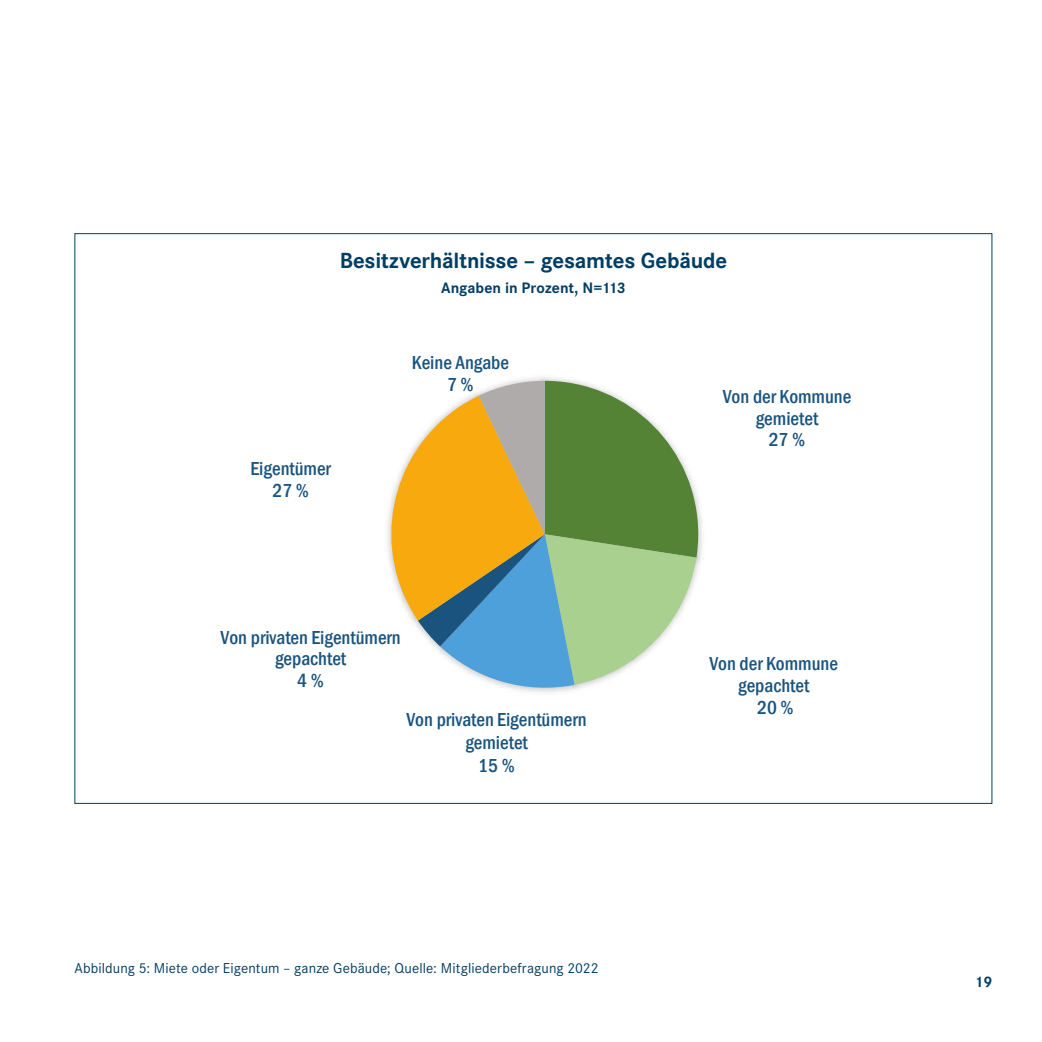
<style>
.page{position:relative;width:1042px;height:1042px;background:#fff}
.page>*{position:absolute;margin:0;border:0;box-sizing:border-box;transform-origin:0 0}
.t1{font:700 22.75px "Corporate S";letter-spacing:-.01em;color:#003e64}
.t2{font:500 condensed 19.25px/21.9px "Franklin Gothic";color:#1a547e;text-align:center}
.t3{font:700 15.75px "Corporate S";color:#003e64}
.t4{font:14.88px "Corporate S";letter-spacing:.01em;color:#003e64}
</style>
<div class="page">
<img style="left:698px;top:524px;width:4px;height:43px">
<img style="left:514px;top:377px;width:40px;height:4px">
<svg style="left:387px;top:381px;width:311px;height:311px"></svg>
<p class="t1" style="left:340px;top:245px;width:389px">Besitzverhältnisse – gesamtes Gebäude</p>
<p class="t3" style="left:441px;top:276px;width:186px">Angaben in Prozent, N=113</p>
<p class="t2" style="left:250px;top:458px;width:82px">Eigentümer<br>27 %</p>
<p class="t2" style="left:412px;top:352px;width:99px">Keine Angabe<br>7 %</p>
<p class="t2" style="left:221px;top:626px;width:182px">Von privaten Eigentümern gepachtet<br>4 %</p>
<p class="t2" style="left:406px;top:707px;width:182px;line-height:23.1px">Von privaten Eigentümern gemietet<br>15 %</p>
<p class="t4" style="left:74px;top:958px;width:526px">Abbildung 5: Miete oder Eigentum – ganze Gebäude; Quelle: Mitgliederbefragung 2022</p>
<p class="t2" style="left:723px;top:385px;width:130px">Von der Kommune gemietet<br>27 %</p>
<p class="t2" style="left:709px;top:653px;width:130px">Von der Kommune gepachtet<br>20 %</p>
<p class="t3" style="left:974px;top:971px;width:19px">19</p>
</div>
